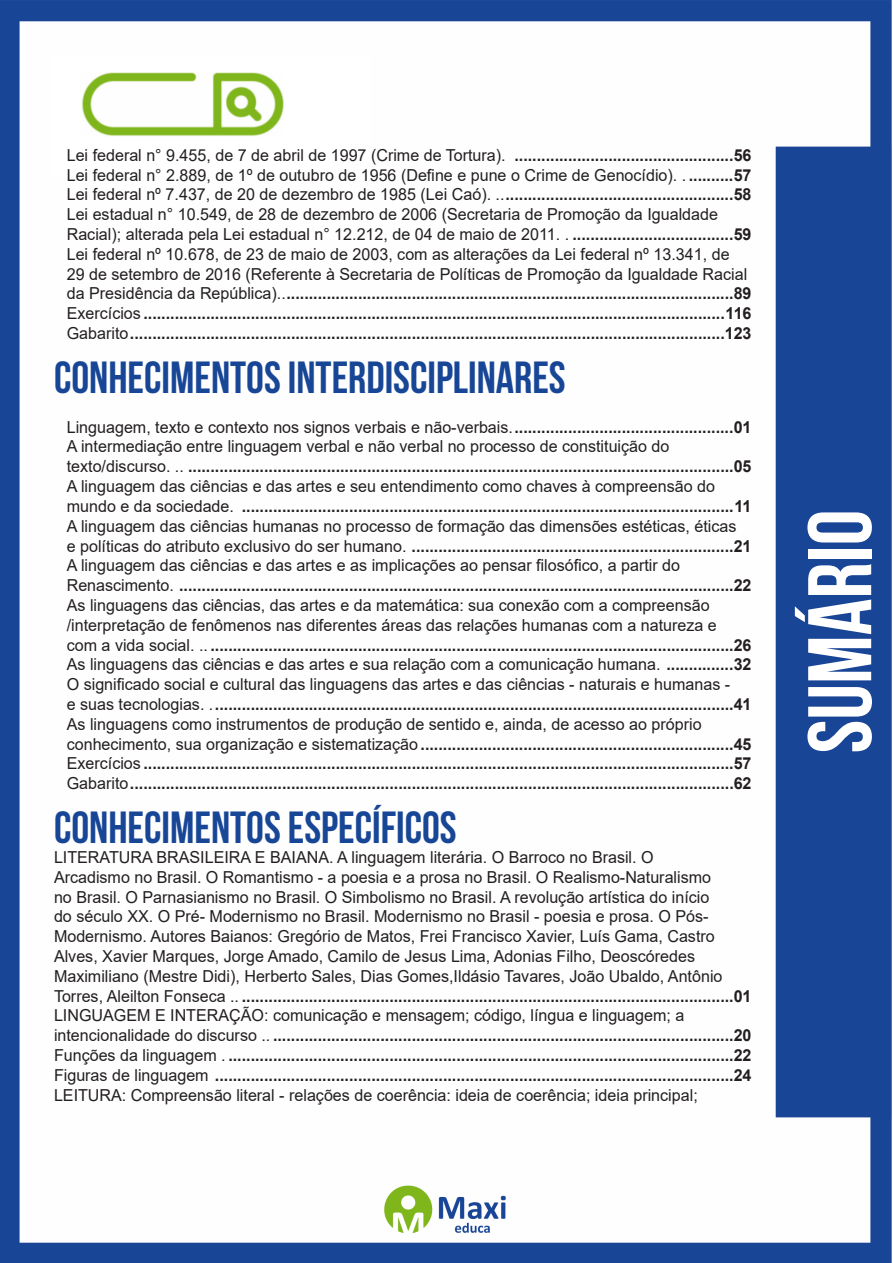
<style>
.page{position:relative;width:893px;height:1263px;background:#fff}
.page>*{position:absolute;margin:0;border:0;box-sizing:border-box;transform-origin:0 0}
.t1{font:700 90px "Bebas Neue";color:#fff}
.t2{font:700 45px "Bebas Neue";color:#184696}
.TABULAÇÃO_BOLD{font:700 16.5px "Arial";color:#231f20}
.TABULAÇÃO_BOLD-2{font:16.5px "Arial";color:#231f20}
.s1{font-weight:700}
.s2{font-weight:400}
</style>
<div class="page">
<img style="left:0;top:0;width:892px;height:1263px">
<div style="left:53px;top:55px;width:317px;height:121px;background:#fff"></div>
<img style="left:82px;top:72px;width:201px;height:64px">
<p class="TABULAÇÃO_BOLD-2" style="left:67px;top:144px;width:686px">Lei federal n° 9.455, de 7 de abril de 1997 (Crime de Tortura). <span class="s1">.................................................56</span></p>
<p class="TABULAÇÃO_BOLD-2" style="left:67px;top:163px;width:686px">Lei federal n° 2.889, de 1º de outubro de 1956 (Define e pune o Crime de Genocídio). . <span class="s1">..........57</span></p>
<p class="TABULAÇÃO_BOLD" style="left:67px;top:183px;width:686px"><span class="s2">Lei federal nº 7.437, de 20 de dezembro de 1985 (Lei Caó). ..</span>...................................................58</p>
<p class="TABULAÇÃO_BOLD-2" style="left:67px;top:203px;width:653px">Lei estadual n° 10.549, de 28 de dezembro de 2006 (Secretaria de Promoção da Igualdade</p>
<p class="TABULAÇÃO_BOLD-2" style="left:67px;top:223px;width:686px">Racial); alterada pela Lei estadual n° 12.212, de 04 de maio de 2011. . <span class="s1">....................................59</span></p>
<p class="TABULAÇÃO_BOLD-2" style="left:67px;top:243px;width:664px">Lei federal nº 10.678, de 23 de maio de 2003, com as alterações da Lei federal nº 13.341, de</p>
<p class="TABULAÇÃO_BOLD-2" style="left:67px;top:262px;width:682px">29 de setembro de 2016 (Referente à Secretaria de Políticas de Promoção da Igualdade Racial</p>
<p class="TABULAÇÃO_BOLD" style="left:67px;top:282px;width:686px"><span class="s2">da Presidência da República)..</span>....................................................................................................89</p>
<p class="TABULAÇÃO_BOLD" style="left:67px;top:302px;width:686px"><span class="s2">Exercícios</span> ..................................................................................................................................116</p>
<p class="TABULAÇÃO_BOLD" style="left:67px;top:322px;width:686px"><span class="s2">Gabarito</span>.....................................................................................................................................123</p>
<p class="t2" style="left:54px;top:353px;width:513px">CONHECIMENTOS INTERDISCIPLINARES</p>
<p class="TABULAÇÃO_BOLD-2" style="left:67px;top:415px;width:686px">Linguagem, texto e contexto nos signos verbais e não-verbais.<span class="s1">.................................................01</span></p>
<p class="TABULAÇÃO_BOLD-2" style="left:67px;top:435px;width:604px">A intermediação entre linguagem verbal e não verbal no processo de constituição do</p>
<p class="TABULAÇÃO_BOLD" style="left:67px;top:455px;width:686px"><span class="s2">texto/discurso. ..</span> ..........................................................................................................................05</p>
<p class="TABULAÇÃO_BOLD-2" style="left:67px;top:475px;width:650px">A linguagem das ciências e das artes e seu entendimento como chaves à compreensão do</p>
<p class="TABULAÇÃO_BOLD" style="left:67px;top:494px;width:686px"><span class="s2">mundo e da sociedade.</span> ..............................................................................................................11</p>
<p class="TABULAÇÃO_BOLD-2" style="left:67px;top:514px;width:671px">A linguagem das ciências humanas no processo de formação das dimensões estéticas, éticas</p>
<p class="TABULAÇÃO_BOLD" style="left:67px;top:534px;width:686px"><span class="s2">e políticas do atributo exclusivo do ser humano.</span> ........................................................................21</p>
<p class="TABULAÇÃO_BOLD-2" style="left:67px;top:554px;width:615px">A linguagem das ciências e das artes e as implicações ao pensar filosófico, a partir do</p>
<p class="TABULAÇÃO_BOLD" style="left:67px;top:574px;width:686px"><span class="s2">Renascimento.</span> ............................................................................................................................22</p>
<p class="TABULAÇÃO_BOLD-2" style="left:67px;top:594px;width:644px">As linguagens das ciências, das artes e da matemática: sua conexão com a compreensão</p>
<p class="TABULAÇÃO_BOLD-2" style="left:67px;top:613px;width:652px">/interpretação de fenômenos nas diferentes áreas das relações humanas com a natureza e</p>
<p class="TABULAÇÃO_BOLD" style="left:67px;top:633px;width:686px"><span class="s2">com a vida social. ..</span> .....................................................................................................................26</p>
<p class="TABULAÇÃO_BOLD-2" style="left:67px;top:653px;width:686px">As linguagens das ciências e das artes e sua relação com a comunicação humana. <span class="s1">...............32</span></p>
<p class="TABULAÇÃO_BOLD-2" style="left:67px;top:673px;width:665px">O significado social e cultural das linguagens das artes e das ciências - naturais e humanas -</p>
<p class="TABULAÇÃO_BOLD" style="left:67px;top:692px;width:686px"><span class="s2">e suas tecnologias. .</span>....................................................................................................................41</p>
<p class="TABULAÇÃO_BOLD-2" style="left:67px;top:712px;width:636px">As linguagens como instrumentos de produção de sentido e, ainda, de acesso ao próprio</p>
<p class="TABULAÇÃO_BOLD" style="left:67px;top:732px;width:686px"><span class="s2">conhecimento, sua organização e sistematização</span> ......................................................................45</p>
<p class="TABULAÇÃO_BOLD" style="left:67px;top:752px;width:686px"><span class="s2">Exercícios</span> ....................................................................................................................................57</p>
<p class="TABULAÇÃO_BOLD" style="left:67px;top:772px;width:686px"><span class="s2">Gabarito</span>.......................................................................................................................................62</p>
<p class="t2" style="left:54px;top:803px;width:404px">CONHECIMENTOS ESPECÍFICOS</p>
<p class="TABULAÇÃO_BOLD-2" style="left:54px;top:846px;width:601px">LITERATURA BRASILEIRA E BAIANA. A linguagem literária. O Barroco no Brasil. O</p>
<p class="TABULAÇÃO_BOLD-2" style="left:54px;top:865px;width:659px">Arcadismo no Brasil. O Romantismo - a poesia e a prosa no Brasil. O Realismo-Naturalismo</p>
<p class="TABULAÇÃO_BOLD-2" style="left:54px;top:885px;width:657px">no Brasil. O Parnasianismo no Brasil. O Simbolismo no Brasil. A revolução artística do início</p>
<p class="TABULAÇÃO_BOLD-2" style="left:54px;top:905px;width:656px">do século XX. O Pré- Modernismo no Brasil. Modernismo no Brasil - poesia e prosa. O Pós-</p>
<p class="TABULAÇÃO_BOLD-2" style="left:54px;top:925px;width:662px">Modernismo. Autores Baianos: Gregório de Matos, Frei Francisco Xavier, Luís Gama, Castro</p>
<p class="TABULAÇÃO_BOLD-2" style="left:54px;top:945px;width:643px">Alves, Xavier Marques, Jorge Amado, Camilo de Jesus Lima, Adonias Filho, Deoscóredes</p>
<p class="TABULAÇÃO_BOLD-2" style="left:54px;top:964px;width:670px">Maximiliano (Mestre Didi), Herberto Sales, Dias Gomes,Ildásio Tavares, João Ubaldo, Antônio</p>
<p class="TABULAÇÃO_BOLD" style="left:54px;top:984px;width:699px"><span class="s2">Torres, Aleilton Fonseca ..</span> ..............................................................................................................01</p>
<p class="TABULAÇÃO_BOLD-2" style="left:54px;top:1004px;width:632px">LINGUAGEM E INTERAÇÃO: comunicação e mensagem; código, língua e linguagem; a</p>
<p class="TABULAÇÃO_BOLD" style="left:54px;top:1024px;width:699px"><span class="s2">intencionalidade do discurso ..</span> .......................................................................................................20</p>
<p class="TABULAÇÃO_BOLD" style="left:54px;top:1043px;width:699px"><span class="s2">Funções da linguagem .</span> .................................................................................................................22</p>
<p class="TABULAÇÃO_BOLD" style="left:54px;top:1063px;width:699px"><span class="s2">Figuras de linguagem</span> ....................................................................................................................24</p>
<p class="TABULAÇÃO_BOLD-2" style="left:54px;top:1083px;width:645px">LEITURA: Compreensão literal - relações de coerência: ideia de coerência; ideia principal;</p>
<h1 class="t1" style="left:791px;top:753px;width:245px;rotate:-90deg">SUMÁRIO</h1>
</div>
